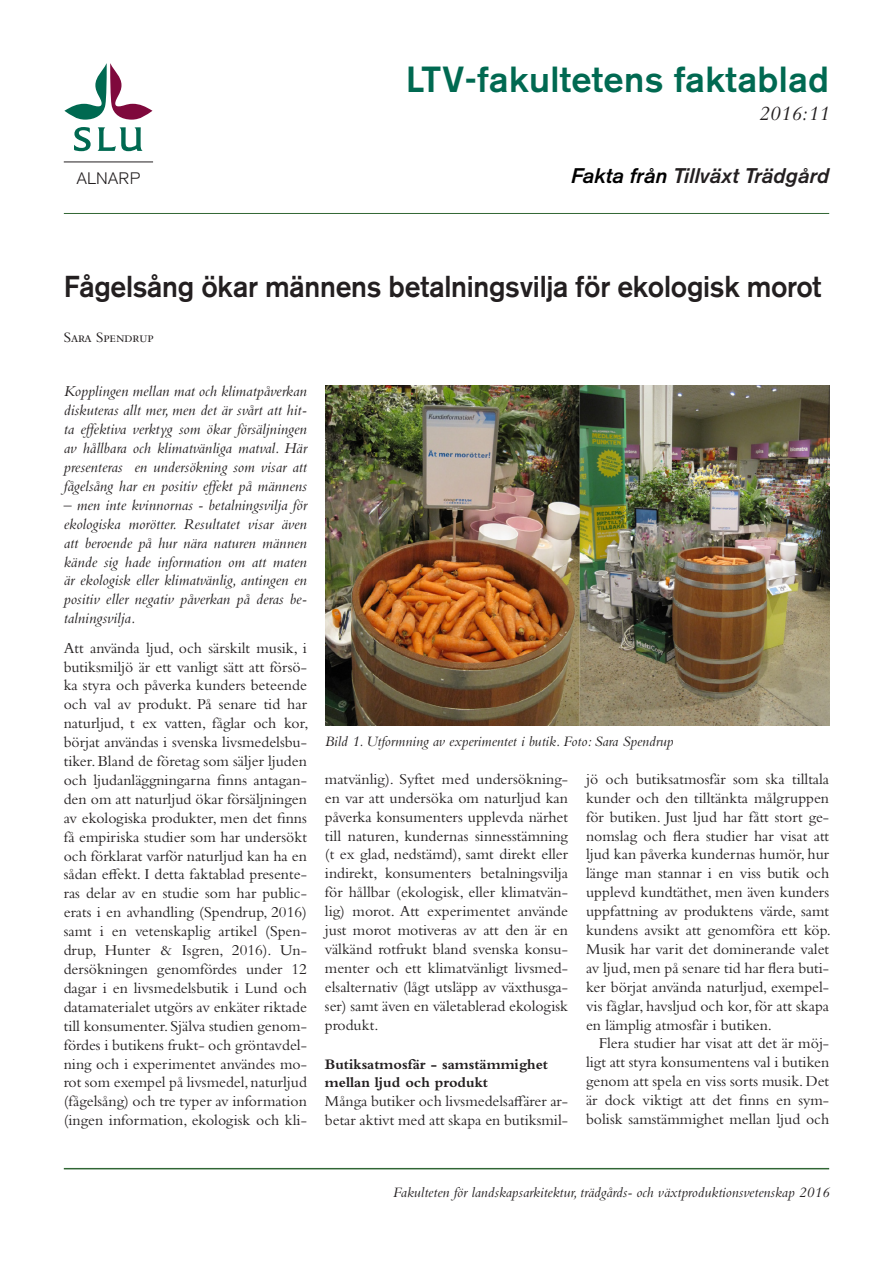
<style>
.page{position:relative;width:893px;height:1263px;background:#fff}
.page>*{position:absolute;margin:0;border:0;box-sizing:border-box;transform-origin:0 0}
.t1{font:500 36px "Akzidenz Grotesk BE";letter-spacing:.01em;color:#006951}
.Titel{font:500 30px "Akzidenz Grotesk BE";letter-spacing:-.01em;color:#231f20;scale:.94 1}
.t2{font:italic 500 21px "Akzidenz Grotesk BE";color:#231f20}
.t3{font:italic 21px "Bembo Std";color:#231f20}
.t4{font:300 16.5px "Akzidenz Grotesk BE";color:#231f20}
.Brödtext_utan_indrag{font:15.75px/18.9px "Bembo Std";color:#231f20;text-align:justify}
.Ingress{font:italic 15.75px/18.9px "Bembo Std";color:#231f20;text-align:justify}
.Brödtext{font:15.75px/18.9px "Bembo Std";color:#231f20;text-align:justify}
.Fot{font:italic 15px "Bembo";color:#231f20}
.Bildtext{font:italic 15px "Bembo";color:#231f20}
.Underrubrik{font:700 15px/18px "Bembo Std";color:#231f20}
.Författare{font:15px "Bembo SC";letter-spacing:-.02em;color:#231f20}
.s1{color:#000}
</style>
<div class="page">
<hr style="left:64px;top:1168px;width:765px;height:1px;background:#316634">
<hr style="left:64px;top:213px;width:765px;height:1px;background:#316634">
<hr style="left:64px;top:162px;width:89px;height:1px;background:#231f20">
<svg style="left:65px;top:63px;width:87px;height:57px"></svg>
<svg style="left:74px;top:127px;width:17px;height:24px"></svg>
<svg style="left:98px;top:127px;width:45px;height:24px"></svg>
<img style="left:325px;top:386px;width:504px;height:340px">
<p class="t1" style="left:406px;top:58px;width:425px">LTV-fakultetens faktablad</p>
<p class="t4" style="left:77px;top:169px;width:65px">ALNARP</p>
<p class="t3" style="left:759px;top:102px;width:72px">2016:11</p>
<p class="t2" style="left:571px;top:164px;width:260px"><span class="s1">Fakta från</span> Tillväxt Trädgård</p>
<p class="Titel" style="left:64px;top:268px;width:807px">Fågelsång ökar männens betalningsvilja för ekologisk morot</p>
<p class="Författare" style="left:64px;top:329px;width:91px">Sara Spendrup</p>
<p class="Ingress" style="left:64px;top:382px;width:245px">Kopplingen mellan mat och klimatpåverkan diskuteras allt mer, men det är svårt att hit&shy;ta effektiva verktyg som ökar försäljningen av hållbara och klimatvänliga matval. Här presenteras en undersökning som visar att fågelsång har en positiv effekt på männens</p>
<p class="Ingress" style="left:64px;top:495px;width:245px">– men inte kvinnornas - betalningsvilja för ekologiska morötter. Resultatet visar även att beroende på hur nära naturen männen kände sig hade information om att maten är ekologisk eller klimatvänlig, antingen en positiv eller negativ påverkan på deras be&shy;talningsvilja.</p>
<p class="Brödtext_utan_indrag" style="left:64px;top:638px;width:246px">Att använda ljud, och särskilt musik, i butiksmiljö är ett vanligt sätt att försö&shy;ka styra och påverka kunders beteende och val av produkt. På senare tid har naturljud, t ex vatten, fåglar och kor, börjat användas i svenska livsmedelsbu&shy;tiker. Bland de företag som säljer ljuden och ljudanläggningarna finns antagan&shy;den om att naturljud ökar försäljningen av ekologiska produkter, men det finns få empiriska studier som har undersökt och förklarat varför naturljud kan ha en sådan effekt. I detta faktablad presente&shy;ras delar av en studie som har public&shy;erats i en avhandling (Spendrup, 2016) samt i en vetenskaplig artikel (Spen&shy;drup, Hunter &amp; Isgren, 2016). Un&shy;dersökningen genomfördes under 12 dagar i en livsmedelsbutik i Lund och datamaterialet utgörs av enkäter riktade till konsumenter. Själva studien genom&shy;fördes i butikens frukt- och gröntavdel&shy;ning och i experimentet användes mo&shy;rot som exempel på livsmedel, naturljud (fågelsång) och tre typer av information (ingen information, ekologisk och kli-</p>
<p class="Bildtext" style="left:325px;top:732px;width:350px">Bild 1. Utformning av experimentet i butik. Foto: Sara Spendrup</p>
<p class="Brödtext_utan_indrag" style="left:325px;top:769px;width:245px">matvänlig). Syftet med undersökning&shy;en var att undersöka om naturljud kan påverka konsumenters upplevda närhet till naturen, kundernas sinnesstämning (t ex glad, nedstämd), samt direkt eller indirekt, konsumenters betalningsvilja för hållbar (ekologisk, eller klimatvän&shy;lig) morot. Att experimentet använde just morot motiveras av att den är en välkänd rotfrukt bland svenska konsu&shy;menter och ett klimatvänligt livsmed&shy;elsalternativ (lågt utsläpp av växthusga&shy;ser) samt även en väletablerad ekologisk produkt.</p>
<p class="Underrubrik" style="left:325px;top:1055px;width:225px">Butiksatmosfär - samstämmighet mellan ljud och produkt</p>
<p class="Brödtext_utan_indrag" style="left:325px;top:1091px;width:245px">Många butiker och livsmedelsaffärer ar&shy;betar aktivt med att skapa en butiksmil-</p>
<p class="Brödtext_utan_indrag" style="left:586px;top:769px;width:246px">jö och butiksatmosfär som ska tilltala kunder och den tilltänkta målgruppen för butiken. Just ljud har fått stort ge&shy;nomslag och flera studier har visat att ljud kan påverka kundernas humör, hur länge man stannar i en viss butik och upplevd kundtäthet, men även kunders uppfattning av produktens värde, samt kundens avsikt att genomföra ett köp.<br>Musik har varit det dominerande valet av ljud, men på senare tid har flera buti&shy;ker börjat använda naturljud, exempel&shy;vis fåglar, havsljud och kor, för att skapa en lämplig atmosfär i butiken.</p>
<p class="Brödtext" style="left:586px;top:1034px;width:245px;text-indent:13px">Flera studier har visat att det är möj&shy;ligt att styra konsumentens val i butiken genom att spela en viss sorts musik. Det är dock viktigt att det finns en sym&shy;bolisk samstämmighet mellan ljud och</p>
<p class="Fot" style="left:393px;top:1184px;width:438px">Fakulteten för landskapsarkitektur, trädgårds- och växtproduktionsvetenskap 2016</p>
</div>
